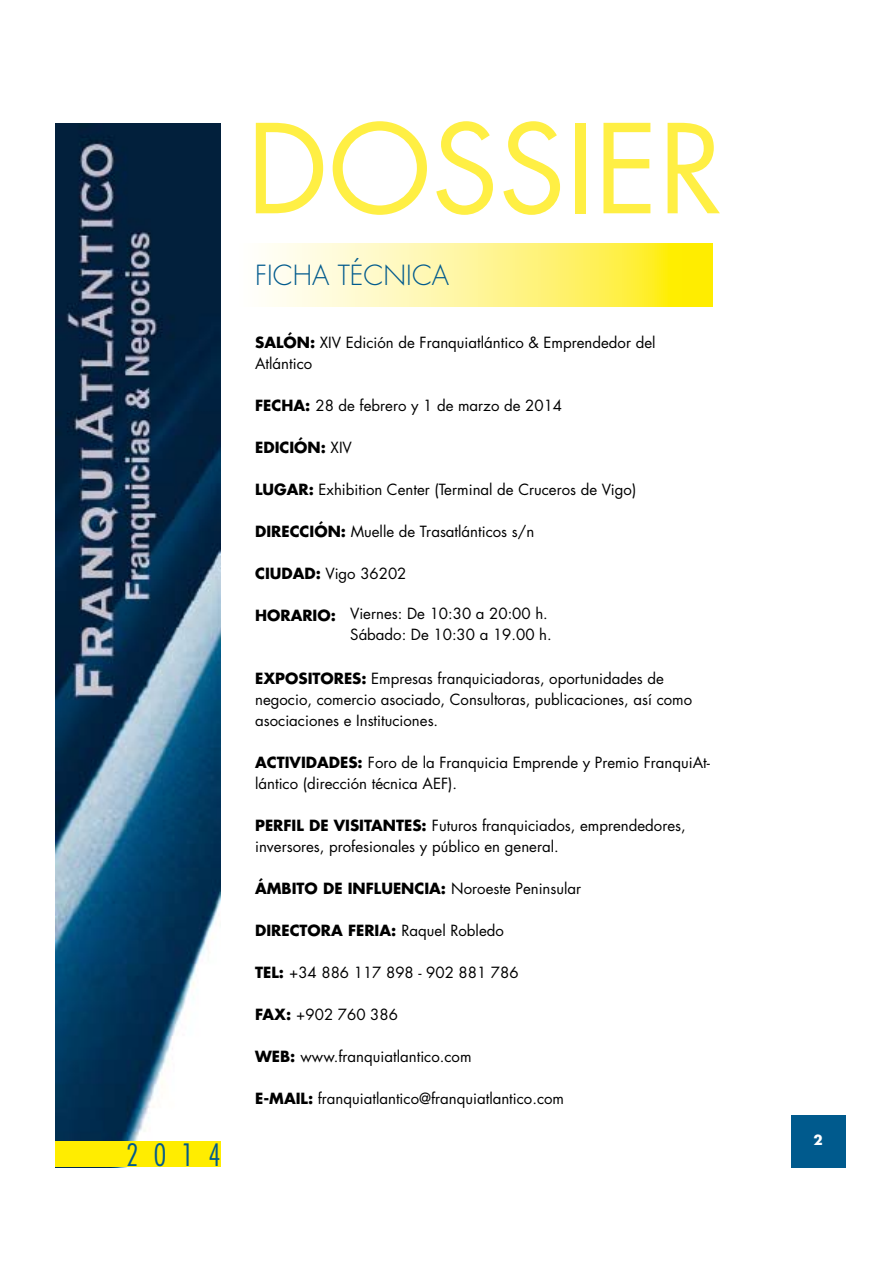
<style>
.page{position:relative;width:893px;height:1263px;background:#fff}
.page>*{position:absolute;margin:0;border:0;box-sizing:border-box;transform-origin:0 0}
.t1{font:120px "Futura";color:#ffef44}
.t2{font:300 condensed 30px "Futura";color:#005a8d}
.t3{font:300 27px "Futura";color:#005a8d}
.t4{font:15px/21px "Futura";color:#000}
.t5{font:700 15px "Futura";color:#000}
.t6{font:700 13.5px "Futura";color:#fff}
.s1{font-weight:700}
.s2{font-weight:400}
</style>
<div class="page">
<img style="left:55px;top:123px;width:166px;height:1019px">
<div style="left:791px;top:1115px;width:54px;height:52px;background:#005a8d"></div>
<div style="left:55px;top:1142px;width:166px;height:25px;background:#ffed00"></div>
<svg style="left:267px;top:243px;width:446px;height:63px;background:#fff488"></svg>
<h2 class="t2" style="left:126px;top:1136px;width:96px">2014</h2>
<h1 class="t1" style="left:247px;top:87px;width:478px">DOSSIER</h1>
<h3 class="t3" style="left:255px;top:258px;width:196px">FICHA TÉCNICA</h3>
<p class="t4" style="left:255px;top:332px;width:402px"><span class="s1">SALÓN:</span> XIV Edición de Franquiatlántico &amp; Emprendedor del<br>Atlántico</p>
<p class="t4" style="left:255px;top:395px;width:308px"><span class="s1">FECHA:</span> 28 de febrero y 1 de marzo de 2014</p>
<p class="t5" style="left:255px;top:437px;width:98px">EDICIÓN: <span class="s2">XIV</span></p>
<p class="t4" style="left:255px;top:479px;width:383px"><span class="s1">LUGAR:</span> Exhibition Center (Terminal de Cruceros de Vigo)</p>
<p class="t4" style="left:255px;top:521px;width:281px"><span class="s1">DIRECCIÓN:</span> Muelle de Trasatlánticos s/n</p>
<p class="t4" style="left:255px;top:563px;width:153px"><span class="s1">CIUDAD:</span> Vigo 36202</p>
<p class="t5" style="left:255px;top:605px;width:82px">HORARIO:</p>
<p class="t4" style="left:350px;top:603px;width:203px">Viernes: De 10:30 a 20:00 h.<br>Sábado: De 10:30 a 19.00 h.</p>
<p class="t4" style="left:255px;top:668px;width:439px"><span class="s1">EXPOSITORES:</span> Empresas franquiciadoras, oportunidades de negocio, comercio asociado, Consultoras, publicaciones, así como asociaciones e Instituciones.</p>
<p class="t4" style="left:255px;top:752px;width:456px"><span class="s1">ACTIVIDADES:</span> Foro de la Franquicia Emprende y Premio FranquiAt&shy;lántico (dirección técnica AEF).</p>
<p class="t4" style="left:255px;top:815px;width:432px"><span class="s1">PERFIL DE VISITANTES:</span> Futuros franquiciados, emprendedores, inversores, profesionales y público en general.</p>
<p class="t5" style="left:255px;top:878px;width:328px">ÁMBITO DE INFLUENCIA: <span class="s2">Noroeste Peninsular</span></p>
<p class="t5" style="left:255px;top:920px;width:250px">DIRECTORA FERIA: <span class="s2">Raquel Robledo</span></p>
<p class="t4" style="left:255px;top:962px;width:265px"><span class="s1">TEL:</span> +34 886 117 898 - 902 881 786</p>
<p class="t4" style="left:255px;top:1004px;width:144px"><span class="s1">FAX:</span> +902 760 386</p>
<p class="t4" style="left:255px;top:1046px;width:218px"><span class="s1">WEB:</span> www.franquiatlantico.com</p>
<p class="t4" style="left:255px;top:1088px;width:310px"><span class="s1">E-MAIL:</span> franquiatlantico@franquiatlantico.com</p>
<p class="t6" style="left:813px;top:1131px;width:11px">2</p>
</div>
